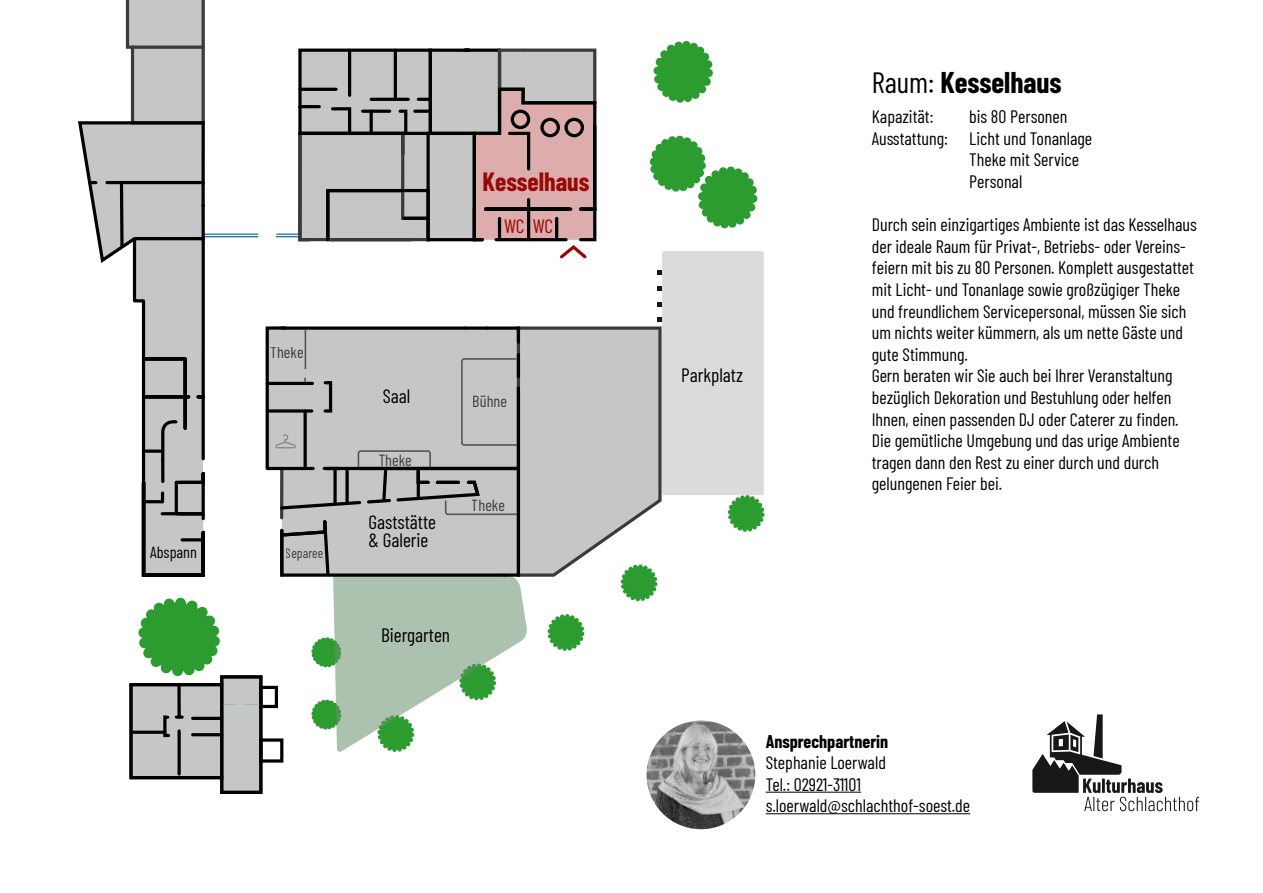
<style>
.page{position:relative;width:1263px;height:893px;background:#fff}
.page>*{position:absolute;margin:0;border:0;box-sizing:border-box;transform-origin:0 0}
.t1{font:700 29.4px "Barlow Condensed";color:#000}
.t2{font:700 25.8px "Barlow Condensed";color:#970906}
.t3{font:19.35px/18px "Barlow Condensed";color:#000}
.t4{font:19.35px "Barlow Condensed";color:#970906}
.t5{font:18px/21.6px "Barlow Condensed";color:#000}
.t6{font:700 18px "Barlow Condensed";color:#000}
.t7{font:16.2px "Barlow Condensed";color:#000}
.t8{font:13.5px "Barlow Condensed";color:#000}
.s1{font-weight:400}
</style>
<div class="page">
<svg style="left:1032px;top:714px;width:167px;height:97px"></svg>
<hr style="left:766px;top:792px;width:95px;height:1px;background:#000">
<hr style="left:766px;top:813px;width:204px;height:1px;background:#000">
<img style="left:647px;top:721px;width:108px;height:108px;border-radius:54px">
<svg style="left:78px;top:0;width:687px;height:796px"></svg>
<p class="t7" style="left:150px;top:541px;width:48px">Abspann</p>
<p class="t7" style="left:270px;top:341px;width:35px">Theke</p>
<p class="t8" style="left:286px;top:543px;width:39px">Separee</p>
<h2 class="t2" style="left:483px;top:164px;width:108px">Kesselhaus</h2>
<p class="t4" style="left:504px;top:213px;width:51px">WC WC</p>
<p class="t3" style="left:383px;top:386px;width:29px">Saal</p>
<p class="t7" style="left:378px;top:448px;width:35px">Theke</p>
<p class="t3" style="left:368px;top:512px;width:69px">Gaststätte &amp; Galerie</p>
<p class="t7" style="left:473px;top:389px;width:36px">Bühne</p>
<p class="t7" style="left:472px;top:494px;width:35px">Theke</p>
<p class="t3" style="left:381px;top:624px;width:71px">Biergarten</p>
<p class="t3" style="left:681px;top:365px;width:63px">Parkplatz</p>
<h1 class="t1" style="left:872px;top:62px;width:191px"><span class="s1">Raum:</span> Kesselhaus</h1>
<p class="t5" style="left:872px;top:105px;width:63px">Kapazität:</p>
<p class="t5" style="left:969px;top:105px;width:100px">bis 80 Personen</p>
<p class="t5" style="left:872px;top:126px;width:222px">Ausstattung: Licht und Tonanlage</p>
<p class="t5" style="left:969px;top:148px;width:111px">Theke mit Service</p>
<p class="t5" style="left:969px;top:169px;width:55px">Personal</p>
<p class="t5" style="left:872px;top:213px;width:327px">Durch sein einzigartiges Ambiente ist das Kesselhaus der ideale Raum für Privat-, Betriebs- oder Vereins&shy;feiern mit bis zu 80 Personen. Komplett ausgestattet mit Licht- und Tonanlage sowie großzügiger Theke und freundlichem Servicepersonal, müssen Sie sich um nichts weiter kümmern, als um nette Gäste und gute Stimmung.<br>Gern beraten wir Sie auch bei Ihrer Veranstaltung bezüglich Dekoration und Bestuhlung oder helfen Ihnen, einen passenden DJ oder Caterer zu finden.<br>Die gemütliche Umgebung und das urige Ambiente tragen dann den Rest zu einer durch und durch gelungenen Feier bei.</p>
<p class="t6" style="left:766px;top:728px;width:124px">Ansprechpartnerin</p>
<p class="t5" style="left:766px;top:751px;width:206px">Stephanie Loerwald<br>Tel.: 02921-31101 s.loerwald@schlachthof-soest.de</p>
</div>
